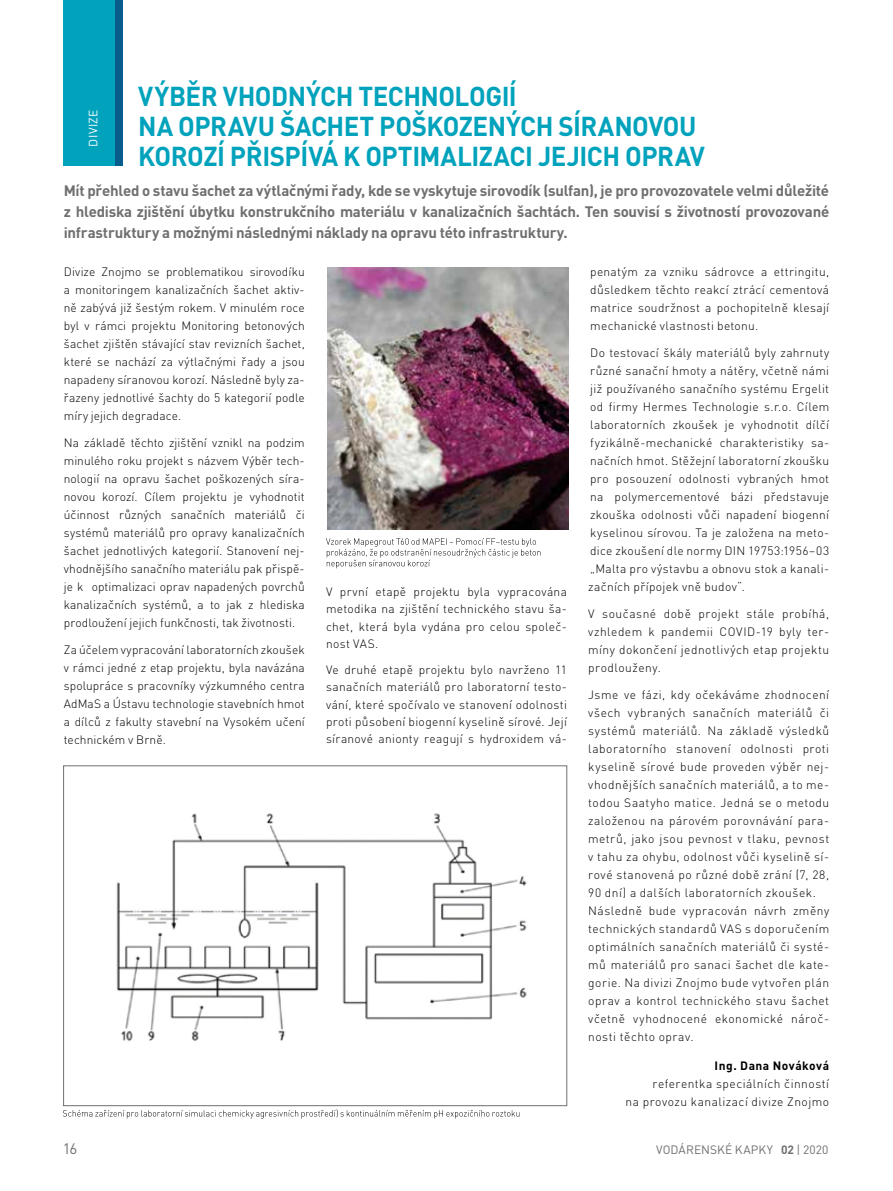
<style>
.page{position:relative;width:893px;height:1191px;background:#fff}
.page>*{position:absolute;margin:0;border:0;box-sizing:border-box;transform-origin:0 0}
.t1{font:700 27px/30px "DIN Pro";letter-spacing:-.02em;color:#00a2bc;scale:.96 1}
.t2{font:700 15px/21px "DIN Pro";letter-spacing:-.015em;color:#706f6f;text-align:justify}
.t3{font:15px "DIN Pro";color:#706f6f}
.t4{font:300 12px/18px "DIN Pro";letter-spacing:.04em;color:#000;text-align:justify}
.t5{font:12px "DIN Pro";letter-spacing:.005em;color:#706f6f}
.t6{font:700 12px "DIN Pro";letter-spacing:.04em;color:#000}
.t7{font:12px "DIN Pro";letter-spacing:.015em;color:#fff}
.s1{font-weight:700}
</style>
<div class="page">
<img style="left:116px;top:813px;width:411px;height:228px">
<img style="left:327px;top:267px;width:242px;height:262px">
<svg style="left:63px;top:1109px;width:456px;height:9px"></svg>
<svg style="left:326px;top:538px;width:215px;height:30px"></svg>
<div style="left:64px;top:0;width:51px;height:166px;background:#00a2bc"></div>
<div style="left:115px;top:0;width:7px;height:166px;background:#085d8d"></div>
<h1 class="t1" style="left:138px;top:78px;width:591px">VÝBĚR VHODNÝCH TECHNOLOGIÍ<br>NA OPRAVU ŠACHET POŠKOZENÝCH SÍRANOVOU<br>KOROZÍ PŘISPÍVÁ K OPTIMALIZACI JEJICH OPRAV</h1>
<p class="t2" style="left:64px;top:178px;width:767px">Mít přehled o stavu šachet za výtlačnými řady, kde se vyskytuje sirovodík (sulfan), je pro provozovatele velmi důležité z hlediska zjištění úbytku konstrukčního materiálu v kanalizačních šachtách. Ten souvisí s životností provozované infrastruktury a možnými následnými náklady na opravu této infrastruktury.</p>
<p class="t4" style="left:64px;top:262px;width:242px">Divize Znojmo se problematikou sirovodíku a monitoringem kanalizačních šachet aktiv&shy;ně zabývá již šestým rokem. V minulém roce byl v rámci projektu Monitoring betonových šachet zjištěn stávající stav revizních šachet, které se nachází za výtlačnými řady a jsou napadeny síranovou korozí. Následně byly za&shy;řazeny jednotlivé šachty do 5 kategorií podle míry jejich degradace.</p>
<p class="t4" style="left:64px;top:433px;width:242px">Na základě těchto zjištění vznikl na podzim minulého roku projekt s názvem Výběr tech&shy;nologií na opravu šachet poškozených síra&shy;novou korozí. Cílem projektu je vyhodnotit účinnost různých sanačních materiálů či systémů materiálů pro opravy kanalizačních šachet jednotlivých kategorií. Stanovení nej&shy;vhodnějšího sanačního materiálu pak přispě&shy;je k optimalizaci oprav napadených povrchů kanalizačních systémů, a to jak z hlediska prodloužení jejich funkčnosti, tak životnosti.</p>
<p class="t4" style="left:64px;top:640px;width:242px">Za účelem vypracování laboratorních zkoušek v rámci jedné z etap projektu, byla navázána spolupráce s pracovníky výzkumného centra AdMaS a Ústavu technologie stavebních hmot a dílců z fakulty stavební na Vysokém učení technickém v Brně.</p>
<p class="t7" style="left:84px;top:146px;width:38px;rotate:-90deg">DIVIZE</p>
<p class="t4" style="left:590px;top:262px;width:241px">penatým za vzniku sádrovce a ettringitu, důsledkem těchto reakcí ztrácí cementová matrice soudržnost a pochopitelně klesají mechanické vlastnosti betonu.</p>
<p class="t4" style="left:588px;top:343px;width:242px">Do testovací škály materiálů byly zahrnuty různé sanační hmoty a nátěry, včetně námi již používaného sanačního systému Ergelit od firmy Hermes Technologie s.r.o. Cílem laboratorních zkoušek je vyhodnotit dílčí fyzikálně-mechanické charakteristiky sa&shy;načních hmot. Stěžejní laboratorní zkoušku pro posouzení odolnosti vybraných hmot na polymercementové bázi představuje zkouška odolnosti vůči napadení biogenní kyselinou sírovou. Ta je založena na meto&shy;dice zkoušení dle normy DIN 19753:1956−03 „Malta pro výstavbu a obnovu stok a kanali&shy;začních přípojek vně budov“.</p>
<p class="t4" style="left:588px;top:604px;width:242px">V současné době projekt stále probíhá, vzhledem k pandemii COVID-19 byly ter&shy;míny dokončení jednotlivých etap projektu prodlouženy.</p>
<p class="t4" style="left:588px;top:685px;width:242px;text-align:left">Jsme ve fázi, kdy očekáváme zhodnocení všech vybraných sanačních materiálů či systémů materiálů. Na základě výsledků laboratorního stanovení odolnosti proti kyselině sírové bude proveden výběr nej&shy;vhodnějších sanačních materiálů, a to me&shy;todou Saatyho matice. Jedná se o metodu založenou na párovém porovnávání para&shy;metrů, jako jsou pevnost v tlaku, pevnost v tahu za ohybu, odolnost vůči kyselině sí&shy;rové stanovená po různé době zrání (7, 28, 90 dní) a dalších laboratorních zkoušek.<br>Následně bude vypracován návrh změny technických standardů VAS s doporučením optimálních sanačních materiálů či systé&shy;mů materiálů pro sanaci šachet dle kate&shy;gorie. Na divizi Znojmo bude vytvořen plán oprav a kontrol technického stavu šachet včetně vyhodnocené ekonomické nároč&shy;nosti těchto oprav.</p>
<p class="t6" style="left:715px;top:1055px;width:116px">Ing. Dana Nováková</p>
<p class="t4" style="left:626px;top:1073px;width:205px;text-align:right">referentka speciálních činností<br>na provozu kanalizací divize Znojmo</p>
<p class="t4" style="left:326px;top:582px;width:242px;line-height:17.2px">V první etapě projektu byla vypracována metodika na zjištění technického stavu ša&shy;chet, která byla vydána pro celou společ&shy;nost VAS.</p>
<p class="t4" style="left:326px;top:660px;width:242px;line-height:17.2px">Ve druhé etapě projektu bylo navrženo 11 sanačních materiálů pro laboratorní testo&shy;vání, které spočívalo ve stanovení odolnosti proti působení biogenní kyselině sírové. Její síranové anionty reagují s hydroxidem vá-</p>
<p class="t3" style="left:63px;top:1137px;width:16px">16</p>
<p class="t5" style="left:656px;top:1140px;width:174px">VODÁRENSKÉ KAPKY <span class="s1">02</span> | 2020</p>
</div>
